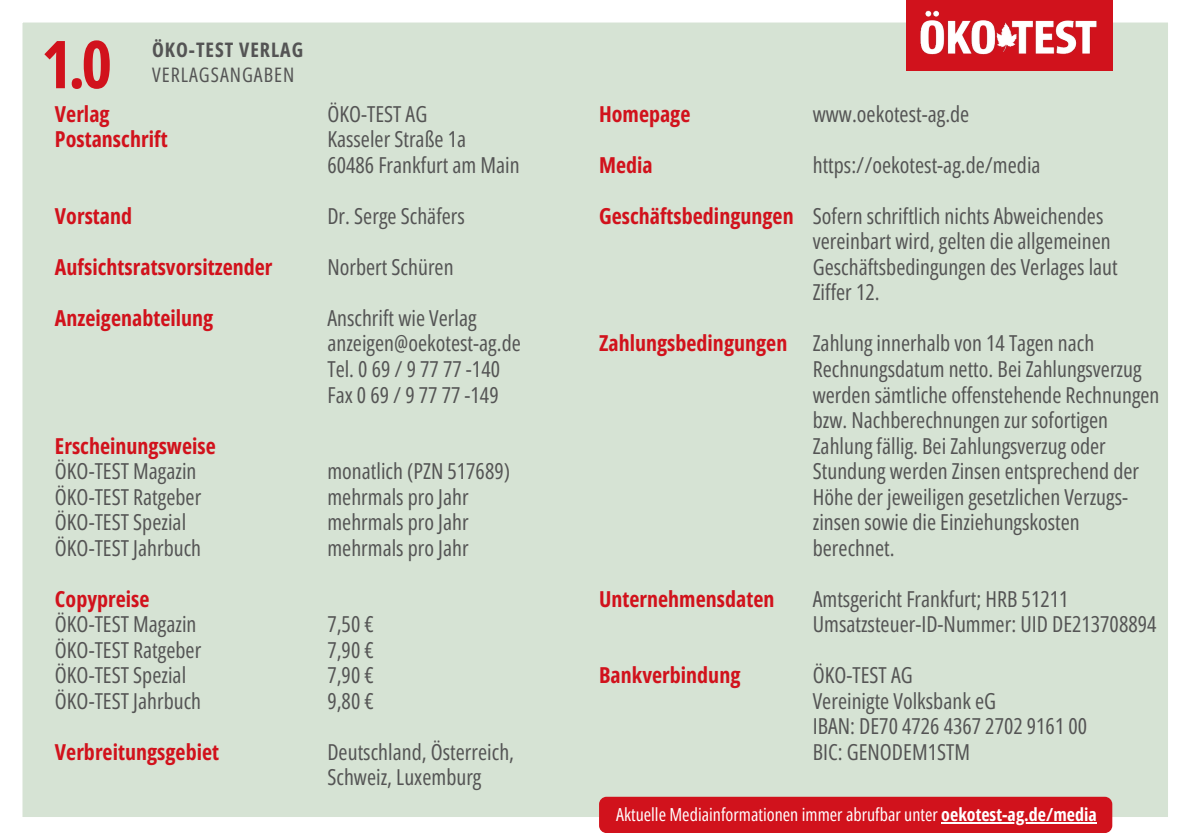
<style>
.page{position:relative;width:1191px;height:839px;background:#fff}
.page>*{position:absolute;margin:0;border:0;box-sizing:border-box;transform-origin:0 0}
.t1{font:700 66px "Open Sans Condensed";color:#d1121c}
.t2{font:22px/25.6px "Open Sans Condensed";color:#545454}
.t3{font:700 22px/25.6px "Open Sans Condensed";color:#d1121c}
.t4{font:700 20px "Open Sans Condensed";letter-spacing:.05em;color:#545454}
.t5{font:20px "Open Sans Condensed";letter-spacing:.05em;color:#545454}
.t6{font:18px "Open Sans Condensed";color:#fff}
.s1{font-weight:700;color:#d1121c}
.s2{font-weight:700}
</style>
<div class="page">
<div style="left:22px;top:0;width:1146px;height:833px;background:#d6e3d4"></div>
<div style="left:906px;top:0;width:206px;height:71px;background:#d1121c"></div>
<img style="left:920px;top:10px;width:177px;height:45px">
<div style="left:599px;top:796px;width:513px;height:37px;background:#d1121c;border-radius:8px"></div>
<hr style="left:941px;top:822px;width:156px;height:1px;background:#fff">
<h1 class="t4" style="left:152px;top:35px;width:153px">ÖKO-TEST VERLAG</h1>
<h2 class="t1" style="left:41px;top:18px;width:72px">1.0</h2>
<h1 class="t5" style="left:152px;top:61px;width:144px">VERLAGSANGABEN</h1>
<h3 class="t3" style="left:55px;top:100px;width:114px">Verlag<br>Postanschrift</h3>
<h3 class="t3" style="left:55px;top:202px;width:79px">Vorstand</h3>
<h3 class="t3" style="left:55px;top:253px;width:219px">Aufsichtsratsvorsitzender</h3>
<h3 class="t3" style="left:55px;top:304px;width:160px">Anzeigenabteilung</h3>
<h4 class="t2" style="left:55px;top:432px;width:162px"><span class="s1">Erscheinungsweise<br></span>ÖKO-TEST Magazin<br>ÖKO-TEST Ratgeber<br>ÖKO-TEST Spezial<br>ÖKO-TEST Jahrbuch</h4>
<h4 class="t2" style="left:55px;top:585px;width:148px"><span class="s1">Copypreise<br></span>ÖKO-TEST Magazin<br>ÖKO-TEST Ratgeber<br>ÖKO-TEST Spezial<br>ÖKO-TEST Jahrbuch</h4>
<h3 class="t3" style="left:55px;top:738px;width:166px">Verbreitungsgebiet</h3>
<h4 class="t2" style="left:327px;top:100px;width:194px">ÖKO-TEST AG<br>Kasseler Straße 1a<br>60486 Frankfurt am Main</h4>
<h4 class="t2" style="left:327px;top:202px;width:139px">Dr. Serge Schäfers</h4>
<h4 class="t2" style="left:327px;top:253px;width:128px">Norbert Schüren</h4>
<h4 class="t2" style="left:327px;top:304px;width:195px">Anschrift wie Verlag anzeigen@oekotest-ag.de<br>Tel. 0 69 / 9 77 77 -140<br>Fax 0 69 / 9 77 77 -149</h4>
<h4 class="t2" style="left:327px;top:457px;width:184px">monatlich (PZN 517689) mehrmals pro Jahr mehrmals pro Jahr mehrmals pro Jahr</h4>
<h4 class="t2" style="left:327px;top:610px;width:48px;text-align:justify">7,50 € 7,90 € 7,90 € 9,80 €</h4>
<h4 class="t2" style="left:327px;top:738px;width:188px">Deutschland, Österreich,<br>Schweiz, Luxemburg</h4>
<p class="t3" style="left:599px;top:100px;width:93px">Homepage</p>
<h3 class="t3" style="left:599px;top:151px;width:55px">Media</h3>
<h3 class="t3" style="left:599px;top:202px;width:196px">Geschäftsbedingungen</h3>
<h3 class="t3" style="left:599px;top:330px;width:190px">Zahlungsbedingungen</h3>
<h3 class="t3" style="left:599px;top:585px;width:177px">Unternehmensdaten</h3>
<h3 class="t3" style="left:599px;top:661px;width:143px">Bankverbindung</h3>
<h3 class="t2" style="left:813px;top:100px;width:158px">www.oekotest-ag.de</h3>
<h4 class="t2" style="left:813px;top:151px;width:229px">https://oekotest-ag.de/media</h4>
<h4 class="t2" style="left:813px;top:202px;width:307px">Sofern schriftlich nichts Abweichendes vereinbart wird, gelten die allgemeinen Geschäftsbedingungen des Verlages laut Ziffer 12.</h4>
<h4 class="t2" style="left:813px;top:330px;width:348px">Zahlung innerhalb von 14 Tagen nach Rechnungsdatum netto. Bei Zahlungsverzug werden sämtliche offenstehende Rechnungen bzw. Nachberechnungen zur sofortigen Zahlung fällig. Bei Zahlungsverzug oder Stundung werden Zinsen entsprechend der Höhe der jeweiligen gesetzlichen Verzugs&shy;zinsen sowie die Einziehungskosten berechnet.</h4>
<h4 class="t2" style="left:813px;top:585px;width:345px">Amtsgericht Frankfurt; HRB 51211<br>Umsatzsteuer-ID-Nummer: UID DE213708894</h4>
<h4 class="t2" style="left:813px;top:661px;width:276px">ÖKO-TEST AG<br>Vereinigte Volksbank eG<br>IBAN: DE70 4726 4367 2702 9161 00<br>BIC: GENODEM1STM</h4>
<h4 class="t6" style="left:616px;top:801px;width:482px">Aktuelle Mediainformationen immer abrufbar unter <span class="s2">oekotest-ag.de/media</span></h4>
</div>
